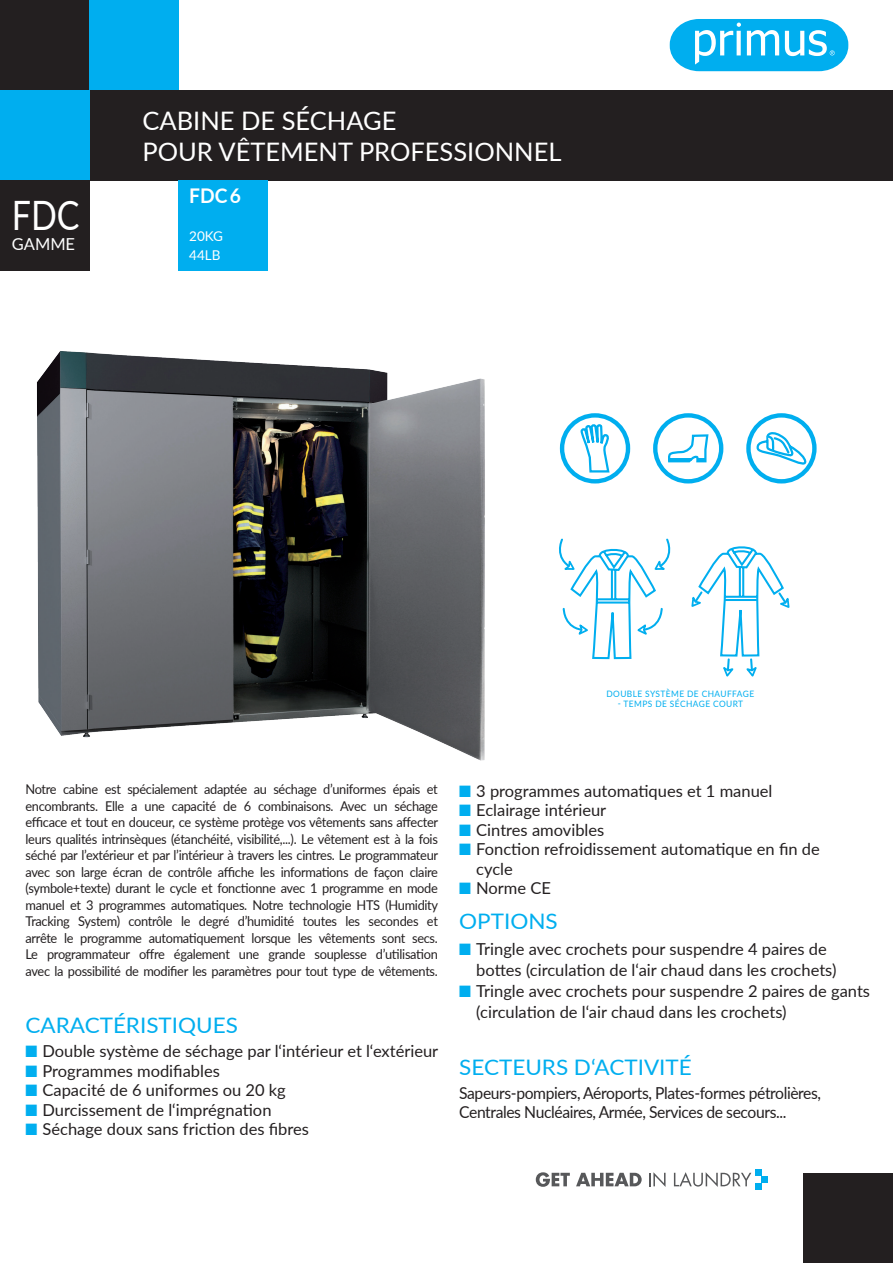
<style>
.page{position:relative;width:893px;height:1263px;background:#fff}
.page>*{position:absolute;margin:0;border:0;box-sizing:border-box;transform-origin:0 0}
.t1{font:40.5px "Lato";color:#fff;scale:.84 1}
.t2{font:25.5px/31.5px "Lato";color:#fff}
.t3{font:21.3px "Lato";color:#00aeef;scale:1.05 1}
.t4{font:700 20.25px "Lato";color:#fff;scale:.95 1}
.t5{font:16.5px/21px "Lato";color:#231f20}
.t6{font:16.5px/19.5px "Lato";letter-spacing:-.025em;color:#231f20;scale:.95 1}
.t7{font:16.5px "Lato";color:#fff}
.t8{font:13.5px/16.5px "Lato";letter-spacing:-.025em;color:#231f20;text-align:justify;scale:.95 1}
.t9{font:13.5px/18.9px "Lato";color:#fff}
.t10{font:8.85px "Lato";letter-spacing:.05em;color:#00aeef;scale:.95 1}
.s1{color:#00aeef}
</style>
<div class="page">
<svg style="left:536px;top:1172px;width:34px;height:15px"></svg>
<svg style="left:576px;top:1173px;width:66px;height:13px"></svg>
<svg style="left:649px;top:1172px;width:16px;height:15px"></svg>
<svg style="left:674px;top:1172px;width:77px;height:15px"></svg>
<div style="left:761px;top:1176px;width:7px;height:7px;background:#00aeef"></div>
<div style="left:755px;top:1183px;width:6px;height:7px;background:#00aeef"></div>
<div style="left:755px;top:1169px;width:6px;height:7px;background:#00aeef"></div>
<div style="left:804px;top:1173px;width:89px;height:90px;background:#231f20"></div>
<div style="left:0;top:0;width:101px;height:102px;background:#231f20"></div>
<div style="left:0;top:90px;width:893px;height:90px;background:#231f20"></div>
<div style="left:0;top:90px;width:89px;height:90px;background:#00aeef"></div>
<div style="left:89px;top:0;width:90px;height:90px;background:#00aeef"></div>
<svg style="left:670px;top:19px;width:178px;height:52px"></svg>
<div style="left:179px;top:180px;width:89px;height:90px;background:#00aeef"></div>
<img style="left:36px;top:351px;width:449px;height:410px">
<svg style="left:560px;top:413px;width:70px;height:70px"></svg>
<svg style="left:746px;top:413px;width:71px;height:70px"></svg>
<svg style="left:653px;top:413px;width:70px;height:70px"></svg>
<svg style="left:559px;top:538px;width:112px;height:122px"></svg>
<svg style="left:691px;top:546px;width:99px;height:131px"></svg>
<div style="left:0;top:180px;width:89px;height:90px;background:#231f20"></div>
<h1 class="t1" style="left:12px;top:186px;width:82px">FDC</h1>
<p class="t7" style="left:12px;top:232px;width:65px">GAMME</p>
<h2 class="t2" style="left:142px;top:104px;width:421px">CABINE DE SÉCHAGE<br>POUR VÊTEMENT PROFESSIONNEL</h2>
<h3 class="t4" style="left:189px;top:181px;width:56px">FDC 6</h3>
<p class="t9" style="left:189px;top:226px;width:35px">20KG<br>44LB</p>
<p class="t10" style="left:606px;top:687px;width:157px">DOUBLE SYSTÈME DE CHAUFFAGE</p>
<p class="t10" style="left:618px;top:697px;width:133px">- TEMPS DE SÉCHAGE COURT</p>
<p class="t8" style="left:26px;top:781px;width:436px">Notre cabine est spécialement adaptée au séchage d’uniformes épais et encombrants. Elle a une capacité de 6 combinaisons. Avec un séchage efficace et tout en douceur, ce système protège vos vêtements sans affecter leurs qualités intrinsèques (étanchéité, visibilité,...). Le vêtement est à la fois séché par l’extérieur et par l’intérieur à travers les cintres. Le programmateur avec son large écran de contrôle affiche les informations de façon claire (symbole+texte) durant le cycle et fonctionne avec 1 programme en mode manuel et 3 programmes automatiques. Notre technologie HTS (Humidity Tracking System) contrôle le degré d’humidité toutes les secondes et arrête le programme automatiquement lorsque les vêtements sont secs.<br>Le programmateur offre également une grande souplesse d’utilisation avec la possibilité de modifier les paramètres pour tout type de vêtements.</p>
<h3 class="t3" style="left:26px;top:1010px;width:204px">CARACTÉRISTIQUES</h3>
<p class="t5" style="left:26px;top:1040px;width:414px"><span class="s1">■</span> Double système de séchage par l‘intérieur et l‘extérieur</p>
<p class="t5" style="left:26px;top:1059px;width:196px"><span class="s1">■</span> Programmes modifiables</p>
<p class="t5" style="left:26px;top:1079px;width:262px"><span class="s1">■</span> Capacité de 6 uniformes ou 20 kg</p>
<p class="t5" style="left:26px;top:1098px;width:248px"><span class="s1">■</span> Durcissement de l‘imprégnation</p>
<p class="t5" style="left:26px;top:1118px;width:285px"><span class="s1">■</span> Séchage doux sans friction des fibres</p>
<p class="t5" style="left:459px;top:780px;width:315px"><span class="s1">■</span> 3 programmes automatiques et 1 manuel</p>
<p class="t5" style="left:459px;top:799px;width:149px"><span class="s1">■</span> Eclairage intérieur</p>
<p class="t5" style="left:459px;top:819px;width:147px"><span class="s1">■</span> Cintres amovibles</p>
<p class="t5" style="left:476px;top:839px;width:345px;line-height:19.5px;text-indent:-17px"><span class="s1">■</span> Fonction refroidissement automatique en fin de cycle</p>
<p class="t5" style="left:459px;top:877px;width:93px"><span class="s1">■</span> Norme CE</p>
<h3 class="t3" style="left:459px;top:906px;width:95px">OPTIONS</h3>
<p class="t5" style="left:476px;top:937px;width:362px;text-indent:-17px"><span class="s1">■</span> Tringle avec crochets pour suspendre 4 paires de bottes (circulation de l‘air chaud dans les crochets)</p>
<p class="t5" style="left:476px;top:979px;width:395px;text-indent:-17px"><span class="s1">■</span> Tringle avec crochets pour suspendre 2 paires de gants (circulation de l‘air chaud dans les crochets)</p>
<h3 class="t3" style="left:459px;top:1052px;width:223px">SECTEURS D‘ACTIVITÉ</h3>
<p class="t6" style="left:459px;top:1082px;width:382px">Sapeurs-pompiers, Aéroports, Plates-formes pétrolières,<br>Centrales Nucléaires, Armée, Services de secours...</p>
</div>
